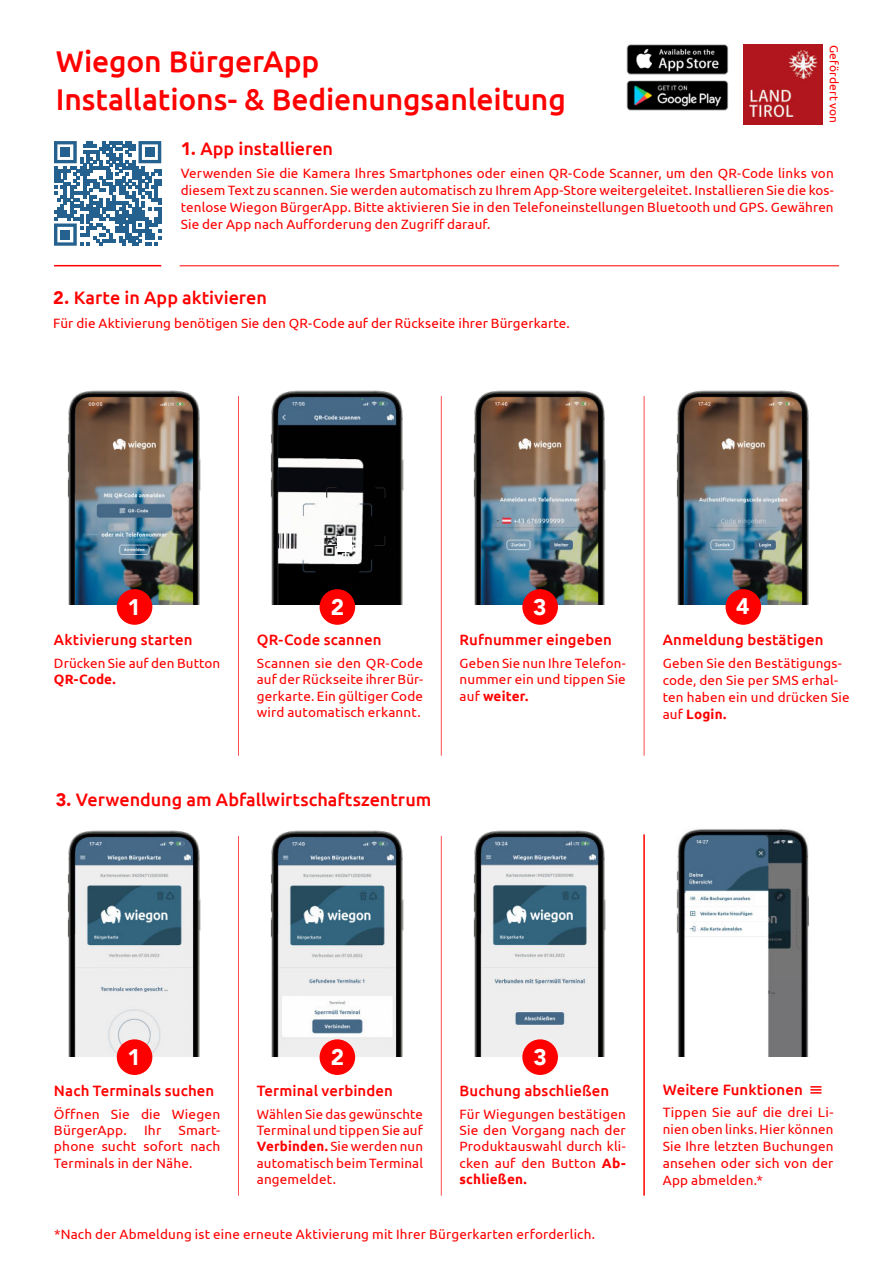
<style>
.page{position:relative;width:893px;height:1263px;background:#fff}
.page>*{position:absolute;margin:0;border:0;box-sizing:border-box;transform-origin:0 0}
.t1{font:500 30px/37.5px "Ubuntu";letter-spacing:-.005em;color:#f00}
.t2{font:900 22.5px "Avenir";color:#fff}
.t3{font:500 18px "Ubuntu";letter-spacing:-.005em;color:#f00}
.t4{font:500 15px "Ubuntu";letter-spacing:.005em;color:#f00}
.t5{font:13.5px/16.2px "Ubuntu";letter-spacing:.01em;color:#f00;text-align:justify}
.t6{font:700 13.5px "Ubuntu";letter-spacing:.005em;color:#f00}
.t7{font:12px "Ubuntu";letter-spacing:.01em;color:#f00}
.s1{font-family:"Avenir";font-weight:900}
.s2{font-weight:700}
</style>
<div class="page">
<img style="left:677px;top:829px;width:132px;height:228px">
<img style="left:67px;top:830px;width:134px;height:227px">
<img style="left:270px;top:830px;width:134px;height:227px">
<img style="left:473px;top:830px;width:133px;height:227px">
<img style="left:67px;top:390px;width:134px;height:215px">
<img style="left:270px;top:390px;width:134px;height:215px">
<img style="left:473px;top:390px;width:133px;height:215px">
<img style="left:676px;top:390px;width:134px;height:215px">
<svg style="left:54px;top:141px;width:107px;height:105px"></svg>
<div style="left:60px;top:147px;width:10px;height:10px;background:#24618f"></div>
<div style="left:145px;top:147px;width:10px;height:10px;background:#24618f"></div>
<div style="left:60px;top:230px;width:10px;height:9px;background:#24618f"></div>
<hr style="left:180px;top:266px;width:659px;height:1px;background:#f00">
<hr style="left:54px;top:265px;width:107px;height:1px;background:#f00">
<hr style="left:238px;top:396px;width:1px;height:360px;background:#f00">
<hr style="left:441px;top:396px;width:1px;height:360px;background:#f00">
<hr style="left:644px;top:396px;width:1px;height:360px;background:#f00">
<div style="left:117px;top:589px;width:35px;height:36px;background:#f00;border-radius:50%"></div>
<div style="left:522px;top:589px;width:36px;height:36px;background:#f00;border-radius:50%"></div>
<div style="left:725px;top:589px;width:36px;height:36px;background:#f00;border-radius:50%"></div>
<img style="left:321px;top:523px;width:38px;height:36px">
<svg style="left:326px;top:487px;width:11px;height:11px"></svg>
<svg style="left:326px;top:535px;width:12px;height:11px"></svg>
<svg style="left:374px;top:535px;width:12px;height:11px"></svg>
<svg style="left:374px;top:487px;width:12px;height:12px"></svg>
<div style="left:320px;top:589px;width:35px;height:36px;background:#f00;border-radius:50%"></div>
<img style="left:685px;top:836px;width:116px;height:221px">
<svg style="left:810px;top:1086px;width:11px;height:7px"></svg>
<hr style="left:643px;top:834px;width:2px;height:361px;background:#f00">
<hr style="left:238px;top:836px;width:1px;height:359px;background:#f00">
<hr style="left:441px;top:836px;width:1px;height:359px;background:#f00">
<div style="left:117px;top:1039px;width:35px;height:36px;background:#f00;border-radius:50%"></div>
<div style="left:320px;top:1039px;width:35px;height:36px;background:#f00;border-radius:50%"></div>
<div style="left:522px;top:1039px;width:36px;height:36px;background:#f00;border-radius:50%"></div>
<div style="left:337px;top:536px;width:14px;height:16px;background:#fff"></div>
<img style="left:626px;top:44px;width:103px;height:67px">
<img style="left:743px;top:45px;width:80px;height:79px">
<h1 class="t1" style="left:56px;top:45px;width:512px">Wiegon BürgerApp<br>Installations- &amp; Bedienungsanleitung</h1>
<h3 class="t3" style="left:181px;top:141px;width:154px"><span class="s1">1.</span> App installieren</h3>
<p class="t7" style="left:839px;top:45px;width:80px;rotate:90deg">Gefördert von</p>
<p class="t5" style="left:181px;top:165px;width:654px;line-height:17px">Verwenden Sie die Kamera Ihres Smartphones oder einen QR-Code Scanner, um den QR-Code links von diesem Text zu scannen. Sie werden automatisch zu Ihrem App-Store weitergeleitet. Installieren Sie die kos&shy;tenlose Wiegon BürgerApp. Bitte aktivieren Sie in den Telefoneinstellungen Bluetooth und GPS. Gewähren Sie der App nach Aufforderung den Zugriff darauf.</p>
<h3 class="t3" style="left:53px;top:290px;width:215px"><span class="s1">2.</span> Karte in App aktivieren</h3>
<p class="t5" style="left:53px;top:316px;width:518px">Für die Aktivierung benötigen Sie den QR-Code auf der Rückseite ihrer Bürgerkarte.</p>
<h2 class="t2" style="left:127px;top:594px;width:15px">1</h2>
<h2 class="t2" style="left:331px;top:594px;width:15px">2</h2>
<h2 class="t2" style="left:533px;top:594px;width:15px">3</h2>
<h2 class="t2" style="left:736px;top:593px;width:15px">4</h2>
<p class="t4" style="left:257px;top:634px;width:126px">QR-Code scannen</p>
<p class="t5" style="left:257px;top:656px;width:168px">Scannen sie den QR-Code auf der Rückseite ihrer Bür&shy;gerkarte. Ein gültiger Code wird automatisch erkannt.</p>
<p class="t4" style="left:54px;top:634px;width:140px">Aktivierung starten</p>
<p class="t4" style="left:460px;top:634px;width:154px">Rufnummer eingeben</p>
<p class="t4" style="left:663px;top:634px;width:162px">Anmeldung bestätigen</p>
<p class="t5" style="left:54px;top:656px;width:168px">Drücken Sie auf den Button</p>
<p class="t6" style="left:54px;top:674px;width:63px">QR-Code.</p>
<p class="t5" style="left:460px;top:656px;width:168px">Geben Sie nun Ihre Telefon&shy;nummer ein und tippen Sie auf <span class="s2">weiter.</span></p>
<p class="t5" style="left:663px;top:656px;width:188px;line-height:17px;text-align:left">Geben Sie den Bestätigungs&shy;code, den Sie per SMS erhal&shy;ten haben ein und drücken Sie auf <span class="s2">Login.</span></p>
<h3 class="t3" style="left:56px;top:792px;width:377px"><span class="s1">3.</span> Verwendung am Abfallwirtschaftszentrum</h3>
<h2 class="t2" style="left:128px;top:1044px;width:15px">1</h2>
<h2 class="t2" style="left:331px;top:1044px;width:15px">2</h2>
<h2 class="t2" style="left:533px;top:1044px;width:15px">3</h2>
<p class="t4" style="left:54px;top:1085px;width:162px">Nach Terminals suchen</p>
<p class="t4" style="left:257px;top:1085px;width:138px">Terminal verbinden</p>
<p class="t4" style="left:460px;top:1085px;width:151px">Buchung abschließen</p>
<p class="t5" style="left:54px;top:1105px;width:168px">Öffnen Sie die Wiegen<br>BürgerApp.</p>
<p class="t5" style="left:257px;top:1107px;width:168px">Wählen Sie das gewünschte Terminal und tippen Sie auf <span class="s2">Verbinden.</span> Sie werden nun automatisch beim Terminal angemeldet.</p>
<p class="t5" style="left:460px;top:1107px;width:168px">Für Wiegungen bestätigen Sie den Vorgang nach der Produktauswahl durch kli&shy;cken auf den Button <span class="s2">Ab&shy;schließen.</span></p>
<p class="t5" style="left:144px;top:1123px;width:19px">Ihr</p>
<p class="t5" style="left:54px;top:1123px;width:168px;text-indent:125px">Smart&shy;phone sucht sofort nach Terminals in der Nähe.</p>
<p class="t5" style="left:54px;top:1226px;width:543px">*Nach der Abmeldung ist eine erneute Aktivierung mit Ihrer Bürgerkarten erforderlich.</p>
<p class="t4" style="left:663px;top:1083px;width:142px">Weitere Funktionen</p>
<p class="t5" style="left:663px;top:1105px;width:172px;line-height:17px">Tippen Sie auf die drei Li&shy;nien oben links. Hier können Sie Ihre letzten Buchungen ansehen oder sich von der App abmelden.*</p>
</div>
